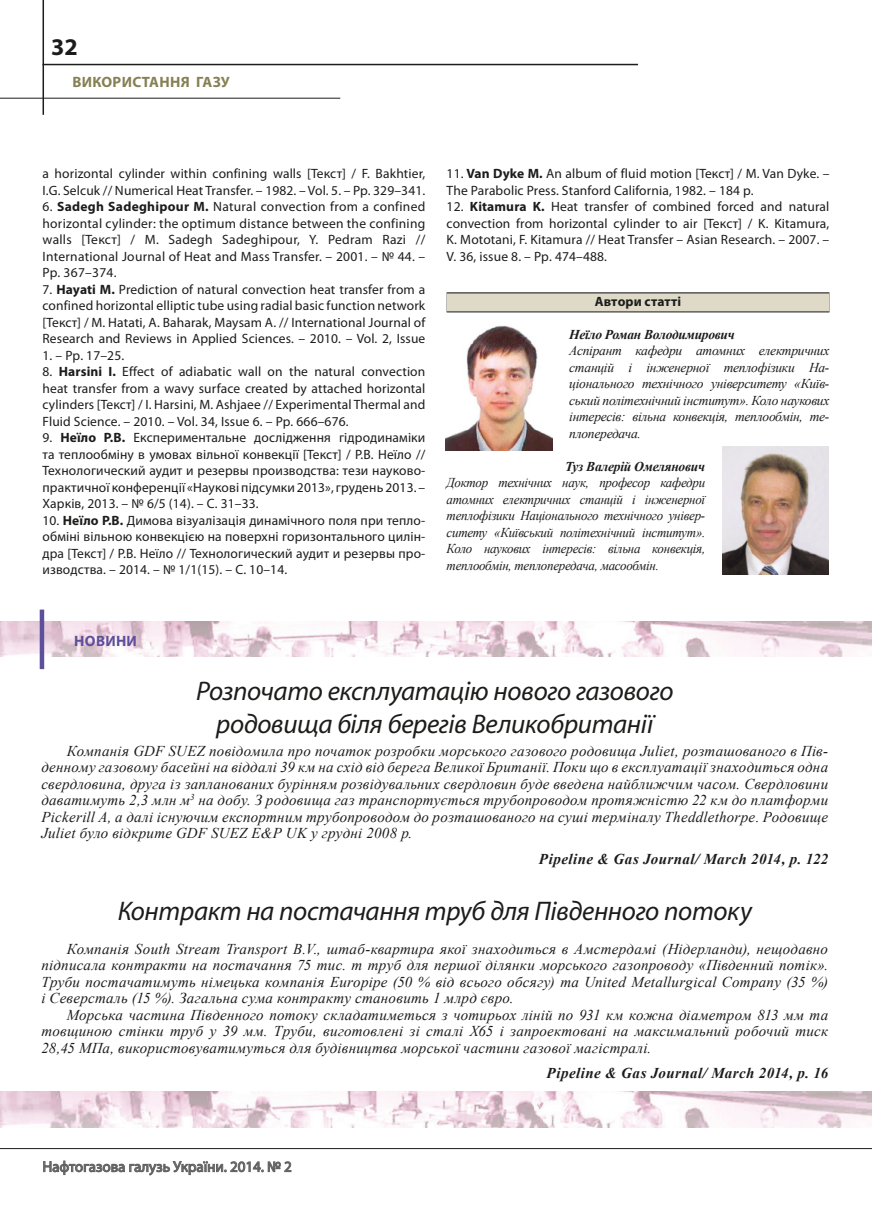
<style>
.page{position:relative;width:872px;height:1212px;background:#fff}
.page>*{position:absolute;margin:0;border:0;box-sizing:border-box;transform-origin:0 0}
.HeadLine{font:italic 27px/32.4px "Myriad Pro";letter-spacing:-.015em;color:#1c1d1b;text-align:center}
.t1{font:700 24px "Myriad Pro";color:#1c1d1b}
.MainText{font:italic 15px/16.5px "Times New Roman";letter-spacing:.015em;color:#1c1d1b;text-align:justify}
.MainText-2{font:italic 700 15px "Times New Roman";letter-spacing:.03em;color:#1c1d1b}
.kolontitul{font:15px "Myriad Pro";color:#636362}
.Rubrika{font:700 15px "Myriad Pro";letter-spacing:.02em;color:#868154}
.Rubrika-2{font:700 15px "Myriad Pro";letter-spacing:.02em;color:#5d4f9c}
.Literatura_main{font:13.5px/16.5px "Myriad Pro";letter-spacing:.01em;color:#1c1d1b;text-align:justify}
.Avtar{font:italic 13.5px/16.5px "Times New Roman";letter-spacing:-.02em;color:#1c1d1b;text-align:justify;scale:.96 1}
.Avtar-2{font:italic 13.5px/16.5px "Times New Roman";letter-spacing:-.02em;color:#1c1d1b;text-align:justify}
.Avtar-3{font:italic 700 13.5px "Times New Roman";letter-spacing:-.02em;color:#1c1d1b}
.Literatura_Shapka{font:700 13.5px "Myriad Pro";letter-spacing:.01em;color:#1c1d1b}
.s1{font-weight:700}
</style>
<div class="page">
<hr style="left:43px;top:0;width:1px;height:115px;background:#1c1d1b">
<hr style="left:0;top:98px;width:340px;height:1px;background:#1c1d1b">
<hr style="left:43px;top:64px;width:595px;height:1px;background:#1c1d1b">
<hr style="left:0;top:1148px;width:872px;height:1px;background:#1c1d1b">
<svg style="left:43px;top:1160px;width:249px;height:16px"></svg>
<div style="left:446px;top:292px;width:383px;height:20px;background:#6e6d66"></div>
<div style="left:446px;top:293px;width:383px;height:18px;background:#dedac7"></div>
<img style="left:446px;top:325px;width:106px;height:125px">
<img style="left:722px;top:447px;width:106px;height:127px">
<img style="left:0;top:1091px;width:872px;height:36px">
<img style="left:0;top:621px;width:872px;height:36px">
<hr style="left:40px;top:609px;width:4px;height:60px;background:#5d4f9c">
<p class="t1" style="left:51px;top:31px;width:28px">32</p>
<p class="Rubrika" style="left:72px;top:72px;width:159px">ВИКОРИСТАННЯ ГАЗУ</p>
<p class="Literatura_main" style="left:43px;top:165px;width:384px">a horizontal cylinder within confining walls [Текст] / F. Bakhtier,<br>I.G. Selcuk // Numerical Heat Transfer. – 1982. – Vol. 5. – Pp. 329–341.</p>
<p class="Literatura_main" style="left:43px;top:198px;width:384px">6. <span class="s1">Sadegh Sadeghipour M.</span> Natural convection from a confined horizontal cylinder: the optimum distance between the confining walls [Текст] / M. Sadegh Sadeghipour, Y. Pedram Razi // International Journal of Heat and Mass Transfer. – 2001. – № 44. – Pp. 367–374.</p>
<p class="Literatura_main" style="left:43px;top:281px;width:384px">7. <span class="s1">Hayati M.</span> Prediction of natural convection heat transfer from a confined horizontal elliptic tube using radial basic function network [Текст] / M. Hatati, A. Baharak, Maysam A. // International Journal of Research and Reviews in Applied Sciences. – 2010. – Vol. 2, Issue</p>
<p class="Literatura_main" style="left:43px;top:347px;width:83px">1. – Рр. 17–25.</p>
<p class="Literatura_main" style="left:43px;top:363px;width:384px">8. <span class="s1">Harsini I.</span> Effect of adiabatic wall on the natural convection heat transfer from a wavy surface created by attached horizontal cylinders [Текст] / I. Harsini, M. Ashjaee // Experimental Thermal and Fluid Science. – 2010. – Vol. 34, Issue 6. – Рр. 666–676.</p>
<p class="Literatura_main" style="left:43px;top:429px;width:384px">9. <span class="s1">Неїло Р.В.</span> Експериментальне дослідження гідродинаміки та теплообміну в умовах вільної конвекції [Текст] / Р.В. Неїло // Технологический аудит и резервы производства: тези науково&shy;практичної конференції «Наукові підсумки 2013», грудень 2013. – Харків, 2013. – № 6/5 (14). – С. 31–33.</p>
<p class="Literatura_main" style="left:43px;top:512px;width:384px">10. <span class="s1">Неїло Р.В.</span> Димова візуалізація динамічного поля при тепло&shy;обміні вільною конвекцією на поверхні горизонтального цилін&shy;дра [Текст] / Р.В. Неїло // Технологический аудит и резервы про&shy;изводства. – 2014. – № 1/1(15). – С. 10–14.</p>
<p class="Literatura_main" style="left:446px;top:165px;width:384px">11. <span class="s1">Van Dyke M.</span> An album of fluid motion [Текст] / M. Van Dyke. –<br>The Parabolic Press. Stanford California, 1982. – 184 p.</p>
<p class="Literatura_main" style="left:446px;top:198px;width:384px">12. <span class="s1">Kitamura K.</span> Heat transfer of combined forced and natural convection from horizontal cylinder to air [Текст] / K. Kitamura, K. Mototani, F. Kitamura // Heat Transfer – Asian Research. – 2007. – V. 36, issue 8. – Рр. 474–488.</p>
<p class="Literatura_Shapka" style="left:595px;top:293px;width:88px">Автори статті</p>
<p class="Avtar-3" style="left:569px;top:325px;width:167px">Неїло Роман Володимирович</p>
<p class="Avtar-2" style="left:569px;top:342px;width:262px">Аспірант кафедри атомних електричних станцій і інженерної теплофізики На&shy;ціонального технічного університету «Київ&shy;ський політехнічний інститут». Коло наукових інтересів: вільна конвекція, теплообмін, те&shy;плопередача.</p>
<p class="Avtar-3" style="left:565px;top:457px;width:142px">Туз Валерій Омелянович</p>
<p class="Avtar" style="left:446px;top:474px;width:271px">Доктор технічних наук, професор кафедри атомних електричних станцій і інженерної теплофізики Національного технічного універ&shy;ситету «Київський політехнічний інститут».<br>Коло наукових інтересів: вільна конвекція, теплообмін, теплопередача, масообмін.</p>
<p class="Rubrika-2" style="left:74px;top:631px;width:64px">НОВИНИ</p>
<p class="HeadLine" style="left:196px;top:675px;width:479px">Розпочато експлуатацію нового газового родовища біля берегів Великобританії</p>
<p class="MainText" style="left:41px;top:742px;width:788px;text-indent:26px">Компанія GDF SUEZ повідомила про початок розробки морського газового родовища Juliet, розташованого в Пів&shy;денному газовому басейні на віддалі 39 км на схід від берега Великої Британії. Поки що в експлуатації знаходиться одна свердловина, друга із запланованих бурінням розвідувальних свердловин буде введена найближчим часом. Свердловини даватимуть 2,3 млн м<sup>3</sup> на добу. З родовища газ транспортується трубопроводом протяжністю 22 км до платформи Pickerill A, а далі існуючим експортним трубопроводом до розташованого на суші терміналу Theddlethorpe. Родовище Juliet було відкрите GDF SUEZ E&amp;P UK у грудні 2008 р.</p>
<p class="MainText-2" style="left:539px;top:848px;width:291px">Pipeline &amp; Gas Journal/ March 2014, p. 122</p>
<p class="HeadLine" style="left:118px;top:894px;width:635px">Контракт на постачання труб для Південного потоку</p>
<p class="MainText" style="left:41px;top:940px;width:788px;text-indent:26px">Компанія South Stream Transport B.V., штаб-квартира якої знаходиться в Амстердамі (Нідерланди), нещодавно підписала контракти на постачання 75 тис. т труб для першої ділянки морського газопроводу «Південний потік».<br>Труби постачатимуть німецька компанія Europipe (50 % від всього обсягу) та United Metallurgical Company (35 %) і Северсталь (15 %). Загальна сума контракту становить 1 млрд євро.</p>
<p class="MainText" style="left:41px;top:1006px;width:788px;text-indent:26px">Морська частина Південного потоку складатиметься з чотирьох ліній по 931 км кожна діаметром 813 мм та товщиною стінки труб у 39 мм. Труби, виготовлені зі сталі Х65 і запроектовані на максимальний робочий тиск 28,45 МПа, використовуватимуться для будівництва морської частини газової магістралі.</p>
<p class="MainText-2" style="left:546px;top:1063px;width:283px">Pipeline &amp; Gas Journal/ March 2014, p. 16</p>
<p class="kolontitul" style="left:43px;top:1157px;width:251px">Нафтогазова галузь України. 2014. № 2</p>
</div>
